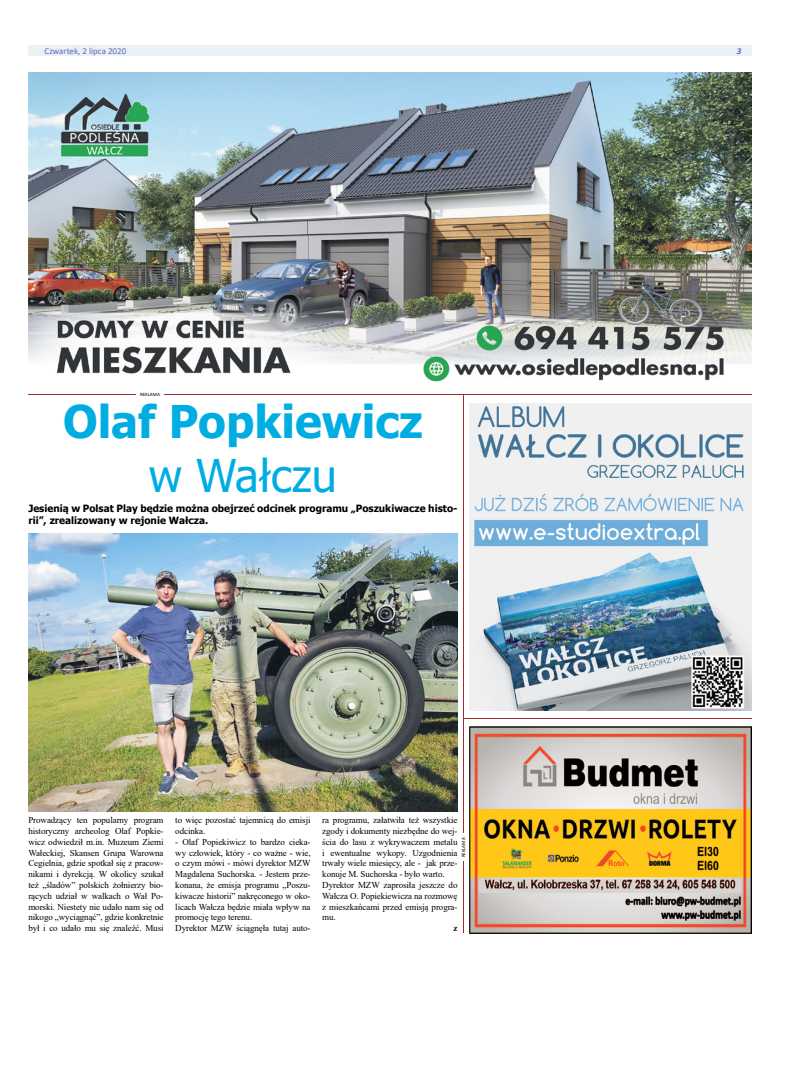
<style>
.page{position:relative;width:794px;height:1092px;background:#fff}
.page>*{position:absolute;margin:0;border:0;box-sizing:border-box;transform-origin:0 0}
.t1{font:700 45px "Tahoma";color:#00ade2}
.t2{font:45px "Tahoma";color:#00ade2}
.t3{font:700 10px/12px "Tahoma";color:#000}
.t4{font:9px/10.8px "Times New Roman";letter-spacing:-.01em;color:#000}
.t5{font:9px "Calibri";color:#5570b6}
.t6{font:italic 700 9px "Calibri";color:#5570b6}
.t7{font:700 9px "Times New Roman";color:#000}
.t8{font:5px "Calibri";color:#000}
</style>
<div class="page">
<div style="left:28px;top:45px;width:723px;height:11px;background:#ebeff6"></div>
<img style="left:469px;top:403px;width:282px;height:307px">
<img style="left:469px;top:726px;width:282px;height:207px">
<hr style="left:463px;top:718px;width:288px;height:1px;background:#9e2e2d">
<hr style="left:463px;top:394px;width:1px;height:539px;background:#9e2e2d">
<hr style="left:28px;top:394px;width:723px;height:1px;background:#9e2e2d">
<img style="left:28px;top:72px;width:723px;height:310px">
<hr style="left:136px;top:392px;width:28px;height:4px;background:#fff">
<div style="left:461px;top:833px;width:5px;height:27px;background:#fff"></div>
<img style="left:28px;top:534px;width:429px;height:277px">
<p class="t5" style="left:45px;top:44px;width:83px">Czwartek, 2 lipca 2020</p>
<p class="t6" style="left:736px;top:44px;width:6px">3</p>
<p class="t8" style="left:140px;top:391px;width:21px">REKLAMA</p>
<h1 class="t1" style="left:63px;top:390px;width:361px">Olaf Popkiewicz</h1>
<h1 class="t2" style="left:149px;top:445px;width:190px">w Wałczu</h1>
<p class="t3" style="left:28px;top:502px;width:431px">Jesienią w Polsat Play będzie można obejrzeć odcinek programu „Poszukiwacze histo&shy;rii”, zrealizowany w rejonie Wałcza.</p>
<p class="t4" style="left:28px;top:814px;width:137px;text-align:justify">Prowadzący ten popularny program historyczny archeolog Olaf Popkie&shy;wicz odwiedził m.in. Muzeum Ziemi Wałeckiej, Skansen Grupa Warowna Cegielnia, gdzie spotkał się z pracow&shy;nikami i dyrekcją. W okolicy szukał też „śladów” polskich żołnierzy bio&shy;rących udział w walkach o Wał Po&shy;morski. Niestety nie udało nam się od nikogo „wyciągnąć”, gdzie konkretnie był i co udało mu się znaleźć. Musi</p>
<p class="t4" style="left:175px;top:814px;width:137px">to więc pozostać tajemnicą do emisji odcinka.</p>
<p class="t4" style="left:175px;top:836px;width:137px">- Olaf Popiekiwicz to bardzo cieka&shy;wy człowiek, który - co ważne - wie, o czym mówi - mówi dyrektor MZW Magdalena Suchorska. - Jestem prze&shy;konana, że emisja programu „Poszu&shy;kiwacze historii” nakręconego w oko&shy;licach Wałcza będzie miała wpływ na promocję tego terenu.<br>Dyrektor MZW ściągnęła tutaj auto-</p>
<p class="t4" style="left:322px;top:814px;width:137px">ra programu, załatwiła też wszystkie zgody i dokumenty niezbędne do wej&shy;ścia do lasu z wykrywaczem metalu i ewentualne wykopy. Uzgodnienia trwały wiele miesięcy, ale - jak prze&shy;konuje M. Suchorska - było warto.<br>Dyrektor MZW zaprosiła jeszcze do<br>Wałcza O. Popiekiewicza na rozmowę z mieszkańcami przed emisją progra&shy;mu.</p>
<p class="t7" style="left:453px;top:921px;width:5px">z</p>
<p class="t8" style="left:460px;top:857px;width:21px;rotate:-90deg">REKLAMA</p>
</div>
